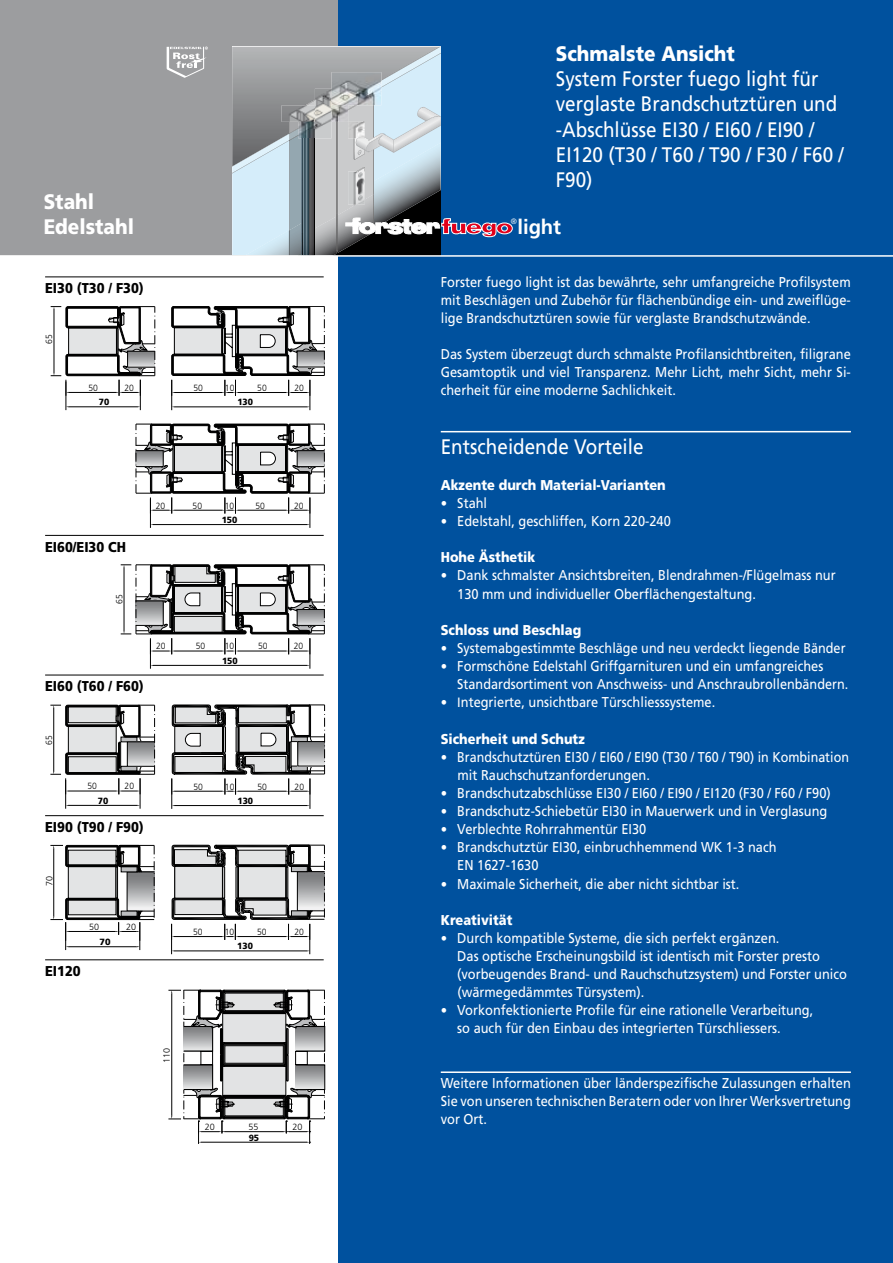
<style>
.page{position:relative;width:893px;height:1263px;background:#fff}
.page>*{position:absolute;margin:0;border:0;box-sizing:border-box;transform-origin:0 0}
.t1{font:21px/25.2px "Frutiger";color:#fff;scale:.9 1}
.t2{font:900 21px/25.2px "Frutiger";color:#fff;scale:.9 1}
.t3{font:700 20.55px "Frutiger";color:#fff}
.t4{font:14.25px/18.1px "Frutiger";color:#fff;scale:.9 1}
.t5{font:900 14.25px "Frutiger";color:#fff;scale:.9 1}
.t6{font:14.25px/18px "Frutiger";color:#fff;scale:.88 1}
.t7{font:14.25px "Frutiger";color:#fff;scale:.89 1}
.t8{font:900 14.25px "Frutiger";color:#000;scale:.9 1}
.t9{font:300 9px "Frutiger";color:#000;scale:.95 1}
.t10{font:900 9px "Frutiger";color:#000;scale:.95 1}
.t11{font:300 9px "Frutiger";color:#000}
.t12{font:900 9px "Frutiger";color:#000}
.t13{font:300 7.8px "Frutiger";color:#fff}
.s1{font-size:13.5px}
</style>
<div class="page">
<div style="left:0;top:0;width:893px;height:255px;background:#9c9d9f"></div>
<div style="left:338px;top:0;width:555px;height:1263px;background:#00519e"></div>
<svg style="left:232px;top:47px;width:281px;height:208px"></svg>
<svg style="left:167px;top:47px;width:41px;height:31px"></svg>
<hr style="left:0;top:255px;width:893px;height:2px;background:#fff">
<svg style="left:108px;top:306px;width:217px;height:469px"></svg>
<svg style="left:317px;top:611px;width:6px;height:13px"></svg>
<div style="left:297px;top:609px;width:28px;height:17px;border:1px solid #000"></div>
<svg style="left:142px;top:744px;width:11px;height:20px"></svg>
<svg style="left:317px;top:452px;width:6px;height:13px"></svg>
<div style="left:297px;top:450px;width:28px;height:17px;border:1px solid #000"></div>
<svg style="left:317px;top:353px;width:6px;height:12px"></svg>
<div style="left:297px;top:351px;width:28px;height:16px;border:1px solid #000"></div>
<svg style="left:324px;top:565px;width:1px;height:69px"></svg>
<svg style="left:154px;top:705px;width:1px;height:69px"></svg>
<svg style="left:324px;top:424px;width:1px;height:69px"></svg>
<svg style="left:324px;top:306px;width:1px;height:69px"></svg>
<svg style="left:50px;top:845px;width:105px;height:105px"></svg>
<svg style="left:50px;top:705px;width:92px;height:104px"></svg>
<svg style="left:51px;top:306px;width:266px;height:363px"></svg>
<svg style="left:171px;top:677px;width:154px;height:278px"></svg>
<svg style="left:168px;top:989px;width:157px;height:155px"></svg>
<hr style="left:441px;top:431px;width:410px;height:1px;background:#fff">
<hr style="left:441px;top:1071px;width:410px;height:2px;background:#fff">
<hr style="left:45px;top:276px;width:279px;height:1px;background:#000">
<hr style="left:45px;top:535px;width:279px;height:1px;background:#000">
<hr style="left:45px;top:675px;width:279px;height:1px;background:#000">
<hr style="left:45px;top:959px;width:279px;height:1px;background:#000">
<hr style="left:45px;top:815px;width:279px;height:1px;background:#000">
<h1 class="t2" style="left:44px;top:189px;width:102px">Stahl<br>Edelstahl</h1>
<p class="t8" style="left:45px;top:280px;width:111px">EI30 (T30 / F30)</p>
<p class="t9" style="left:44px;top:344px;width:12px;rotate:-90deg">65</p>
<p class="t9" style="left:88px;top:383px;width:12px">50</p>
<p class="t9" style="left:124px;top:383px;width:12px">20</p>
<p class="t10" style="left:99px;top:397px;width:13px">70</p>
<p class="t9" style="left:193px;top:383px;width:12px">50</p>
<p class="t9" style="left:225px;top:383px;width:12px">10</p>
<p class="t9" style="left:257px;top:383px;width:12px">50</p>
<p class="t9" style="left:295px;top:383px;width:12px">20</p>
<p class="t10" style="left:237px;top:397px;width:18px">130</p>
<p class="t8" style="left:45px;top:538px;width:91px">EI60/EI30 CH</p>
<p class="t9" style="left:156px;top:500px;width:12px">20</p>
<p class="t9" style="left:193px;top:500px;width:12px">50</p>
<p class="t9" style="left:225px;top:500px;width:12px">10</p>
<p class="t9" style="left:255px;top:500px;width:12px">50</p>
<p class="t9" style="left:294px;top:500px;width:12px">20</p>
<p class="t10" style="left:222px;top:515px;width:18px">150</p>
<p class="t9" style="left:114px;top:604px;width:12px;rotate:-90deg">65</p>
<p class="t8" style="left:45px;top:678px;width:111px">EI60 (T60 / F60)</p>
<p class="t9" style="left:156px;top:641px;width:12px">20</p>
<p class="t9" style="left:196px;top:641px;width:12px">50</p>
<p class="t9" style="left:225px;top:641px;width:12px">10</p>
<p class="t9" style="left:258px;top:641px;width:12px">50</p>
<p class="t9" style="left:294px;top:641px;width:12px">20</p>
<p class="t10" style="left:222px;top:655px;width:18px">150</p>
<p class="t9" style="left:44px;top:745px;width:12px;rotate:-90deg">65</p>
<p class="t9" style="left:87px;top:781px;width:12px">50</p>
<p class="t9" style="left:125px;top:781px;width:12px">20</p>
<p class="t10" style="left:98px;top:795px;width:13px">70</p>
<p class="t8" style="left:45px;top:818px;width:111px">EI90 (T90 / F90)</p>
<p class="t11" style="left:44px;top:885px;width:12px;rotate:-90deg">70</p>
<p class="t8" style="left:45px;top:962px;width:41px">EI120</p>
<p class="t11" style="left:89px;top:922px;width:12px">50</p>
<p class="t11" style="left:126px;top:922px;width:12px">20</p>
<p class="t12" style="left:100px;top:937px;width:13px">70</p>
<p class="t9" style="left:193px;top:781px;width:12px">50</p>
<p class="t9" style="left:225px;top:781px;width:12px">10</p>
<p class="t9" style="left:257px;top:781px;width:12px">50</p>
<p class="t9" style="left:295px;top:781px;width:12px">20</p>
<p class="t10" style="left:237px;top:795px;width:18px">130</p>
<p class="t9" style="left:193px;top:927px;width:12px">50</p>
<p class="t9" style="left:225px;top:927px;width:12px">10</p>
<p class="t9" style="left:257px;top:927px;width:12px">50</p>
<p class="t9" style="left:294px;top:927px;width:12px">20</p>
<p class="t10" style="left:237px;top:941px;width:18px">130</p>
<p class="t11" style="left:161px;top:1063px;width:17px;rotate:-90deg">110</p>
<p class="t11" style="left:205px;top:1122px;width:12px">20</p>
<p class="t11" style="left:249px;top:1122px;width:12px">55</p>
<p class="t11" style="left:292px;top:1122px;width:12px">20</p>
<p class="t10" style="left:249px;top:1132px;width:13px">95</p>
<h1 class="t2" style="left:556px;top:41px;width:200px">Schmalste Ansicht</h1>
<h1 class="t1" style="left:556px;top:66px;width:321px">System Forster fuego light für verglaste Brandschutztüren und -Abschlüsse EI30 / EI60 / EI90 /<br>EI120 (T30 / T60 / T90 / F30 / F60 /<br>F90)</h1>
<p class="t13" style="left:511px;top:217px;width:8px">®</p>
<h2 class="t3" style="left:517px;top:215px;width:45px">light</h2>
<p class="t4" style="left:441px;top:273px;width:457px;text-align:justify">Forster fuego light ist das bewährte, sehr umfangreiche Profilsystem mit Beschlägen und Zubehör für flächenbündige ein- und zweiflüge&shy;lige Brandschutztüren sowie für verglaste Brandschutzwände.</p>
<p class="t4" style="left:441px;top:345px;width:457px;text-align:justify">Das System überzeugt durch schmalste Profilansichtbreiten, filigrane Gesamtoptik und viel Transparenz. Mehr Licht, mehr Sicht, mehr Si&shy;cherheit für eine moderne Sachlichkeit.</p>
<h1 class="t1" style="left:441px;top:434px;width:227px">Entscheidende Vorteile</h1>
<p class="t5" style="left:441px;top:476px;width:251px">Akzente durch Material-Varianten</p>
<p class="t4" style="left:441px;top:494px;width:53px"><span class="s1">•</span> Stahl</p>
<p class="t4" style="left:441px;top:512px;width:257px"><span class="s1">•</span> Edelstahl, geschliffen, Korn 220-240</p>
<p class="t5" style="left:441px;top:549px;width:106px">Hohe Ästhetik</p>
<p class="t4" style="left:457px;top:566px;width:422px;text-indent:-16px"><span class="s1">•</span> Dank schmalster Ansichtsbreiten, Blendrahmen-/Flügelmass nur<br>130 mm und individueller Oberflächengestaltung.</p>
<p class="t5" style="left:441px;top:621px;width:158px">Schloss und Beschlag</p>
<p class="t7" style="left:441px;top:639px;width:456px"><span class="s1">•</span> Systemabgestimmte Beschläge und neu verdeckt liegende Bänder</p>
<p class="t4" style="left:457px;top:657px;width:436px;text-indent:-16px"><span class="s1">•</span> Formschöne Edelstahl Griffgarnituren und ein umfangreiches<br>Standardsortiment von Anschweiss- und Anschraubrollenbändern.</p>
<p class="t4" style="left:441px;top:693px;width:307px"><span class="s1">• I</span>ntegrierte, unsichtbare Türschliesssysteme.</p>
<p class="t5" style="left:441px;top:730px;width:161px">Sicherheit und Schutz</p>
<p class="t6" style="left:457px;top:748px;width:446px;text-indent:-17px"><span class="s1">•</span> Brandschutztüren EI30 / EI60 / EI90 (T30 / T60 / T90) in Kombination mit Rauchschutzanforderungen.</p>
<p class="t4" style="left:441px;top:784px;width:435px"><span class="s1">•</span> Brandschutzabschlüsse EI30 / EI60 / EI90 / EI120 (F30 / F60 / F90)</p>
<p class="t4" style="left:441px;top:802px;width:431px"><span class="s1">•</span> Brandschutz-Schiebetür EI30 in Mauerwerk und in Verglasung</p>
<p class="t4" style="left:441px;top:820px;width:230px"><span class="s1">•</span> Verblechte Rohrrahmentür EI30</p>
<p class="t4" style="left:457px;top:838px;width:356px;text-indent:-16px"><span class="s1">•</span> Brandschutztür EI30, einbruchhemmend WK 1-3 nach<br>EN 1627-1630</p>
<p class="t4" style="left:441px;top:874px;width:333px"><span class="s1">•</span> Maximale Sicherheit, die aber nicht sichtbar ist.</p>
<p class="t5" style="left:441px;top:911px;width:81px">Kreativität</p>
<p class="t4" style="left:457px;top:929px;width:435px;text-indent:-16px"><span class="s1">•</span> Durch kompatible Systeme, die sich perfekt ergänzen.<br>Das optische Erscheinungsbild ist identisch mit Forster presto (vorbeugendes Brand- und Rauchschutzsystem) und Forster unico (wärmegedämmtes Türsystem).</p>
<p class="t4" style="left:457px;top:1001px;width:397px;text-indent:-16px"><span class="s1">•</span> Vorkonfektionierte Profile für eine rationelle Verarbeitung, so auch für den Einbau des integrierten Türschliessers.</p>
<p class="t4" style="left:441px;top:1074px;width:457px;text-align:justify">Weitere Informationen über länderspezifische Zulassungen erhalten Sie von unseren technischen Beratern oder von Ihrer Werksvertretung vor Ort.</p>
</div>
